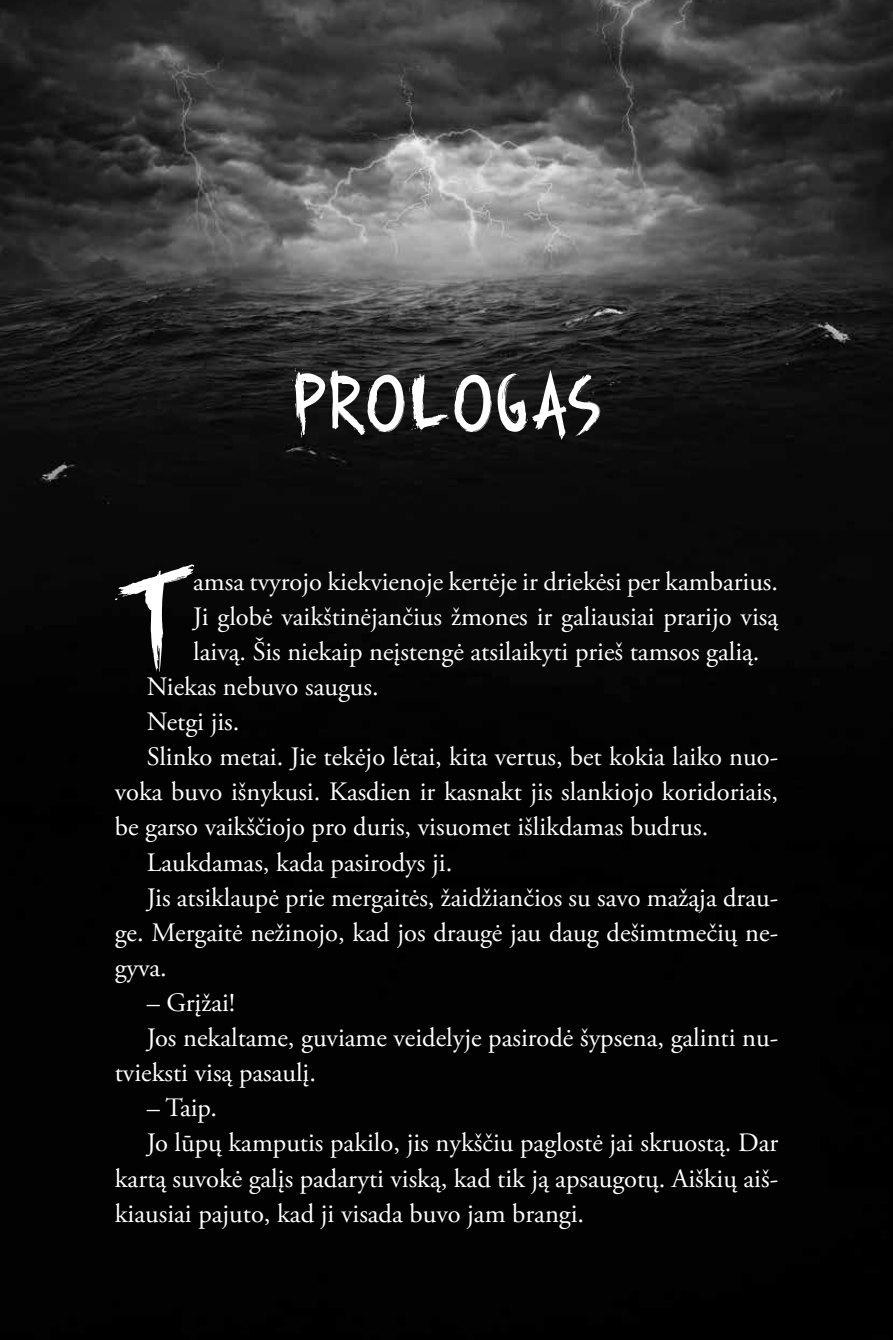
<style>
.page{position:relative;width:893px;height:1340px;background:#fff}
.page>*{position:absolute;margin:0;border:0;box-sizing:border-box;transform-origin:0 0}
.t1{font:97.65px "Manticore";color:#fff}
.t2{font:69.75px "Manticore";letter-spacing:.065em;color:#fff}
.t3{font:26.55px "Adobe Garamond Pro";color:#fff}
</style>
<div class="page">
<img style="left:0;top:0;width:893px;height:1339px">
<h2 class="t2" style="left:293px;top:360px;width:309px">prologas</h2>
<h1 class="t1" style="left:123px;top:558px;width:62px">T</h1>
<p class="t3" style="left:193px;top:565px;width:586px">amsa tvyrojo kiekvienoje kertėje ir driekėsi per kambarius.</p>
<p class="t3" style="left:193px;top:600px;width:586px">Ji globė vaikštinėjančius žmones ir galiausiai prarijo visą</p>
<p class="t3" style="left:193px;top:635px;width:568px">laivą. Šis niekaip neįstengė atsilaikyti prieš tamsos galią.</p>
<p class="t3" style="left:147px;top:670px;width:233px">Niekas nebuvo saugus.</p>
<p class="t3" style="left:147px;top:705px;width:94px">Netgi jis.</p>
<p class="t3" style="left:147px;top:740px;width:633px">Slinko metai. Jie tekėjo lėtai, kita vertus, bet kokia laiko nuo-</p>
<p class="t3" style="left:115px;top:776px;width:665px">voka buvo išnykusi. Kasdien ir kasnakt jis slankiojo koridoriais,</p>
<p class="t3" style="left:115px;top:811px;width:595px">be garso vaikščiojo pro duris, visuomet išlikdamas budrus.</p>
<p class="t3" style="left:147px;top:846px;width:307px">Laukdamas, kada pasirodys ji.</p>
<p class="t3" style="left:147px;top:881px;width:633px">Jis atsiklaupė prie mergaitės, žaidžiančios su savo mažąja drau-</p>
<p class="t3" style="left:115px;top:916px;width:665px">ge. Mergaitė nežinojo, kad jos draugė jau daug dešimtmečių ne-</p>
<p class="t3" style="left:115px;top:951px;width:54px">gyva.</p>
<p class="t3" style="left:147px;top:986px;width:90px">– Grįžai!</p>
<p class="t3" style="left:147px;top:1021px;width:633px">Jos nekaltame, guviame veidelyje pasirodė šypsena, galinti nu-</p>
<p class="t3" style="left:115px;top:1056px;width:203px">tvieksti visą pasaulį.</p>
<p class="t3" style="left:147px;top:1091px;width:72px">– Taip.</p>
<p class="t3" style="left:147px;top:1127px;width:633px">Jo lūpų kamputis pakilo, jis nykščiu paglostė jai skruostą. Dar</p>
<p class="t3" style="left:115px;top:1162px;width:665px">kartą suvokė galįs padaryti viską, kad tik ją apsaugotų. Aiškių aiš-</p>
<p class="t3" style="left:115px;top:1197px;width:471px">kiausiai pajuto, kad ji visada buvo jam brangi.</p>
</div>
